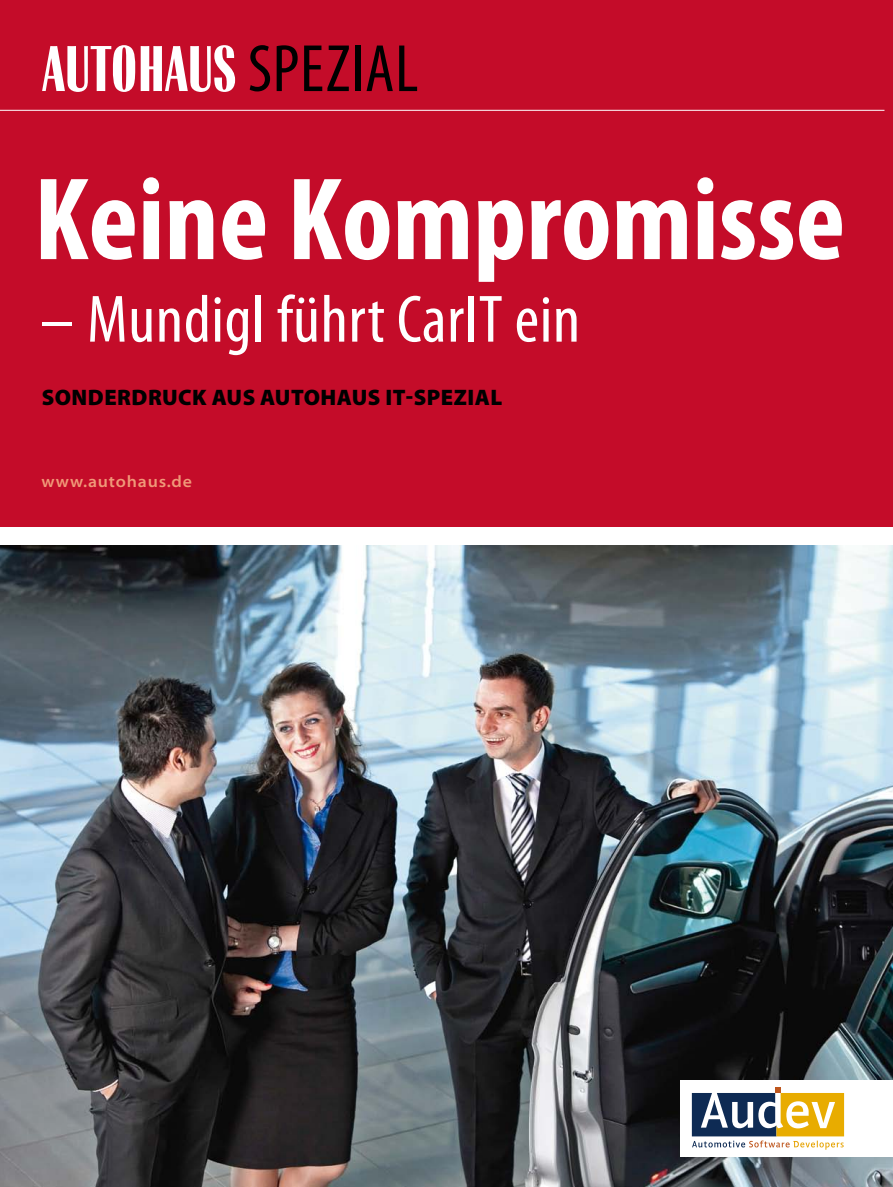
<style>
.page{position:relative;width:893px;height:1187px;background:#fff}
.page>*{position:absolute;margin:0;border:0;box-sizing:border-box;transform-origin:0 0}
.t1{font:700 condensed 118.5px "Myriad Pro";color:#fff}
.t2{font:condensed 67.5px "Myriad Pro";letter-spacing:.01em;color:#fff}
.t3{font:67.5px "Radiant Display EFOP No 4";color:#fff}
.t4{font:900 22.5px "Myriad Pro";letter-spacing:.02em;color:#000}
.t5{font:600 semi-expanded 16.5px "Myriad Pro";letter-spacing:.05em;color:#f09978}
.s1{font-family:"Myriad Pro";font-stretch:condensed;color:#000}
</style>
<div class="page">
<img style="left:0;top:546px;width:893px;height:640px">
<div style="left:680px;top:1080px;width:213px;height:76px;background:#fff"></div>
<svg style="left:692px;top:1087px;width:152px;height:62px"></svg>
<div style="left:0;top:0;width:893px;height:526px;background:#c40c29"></div>
<hr style="left:0;top:110px;width:884px;height:1px;background:#fff">
<p class="t3" style="left:41px;top:33px;width:378px">AUTOHAUS <span class="s1">SPEZIAL</span></p>
<p class="t1" style="left:34px;top:154px;width:813px">Keine Kompromisse</p>
<p class="t2" style="left:40px;top:283px;width:542px">– Mundigl führt CarIT ein</p>
<p class="t4" style="left:42px;top:384px;width:462px">SONDERDRUCK AUS AUTOHAUS IT-SPEZIAL</p>
<p class="t5" style="left:41px;top:472px;width:152px">www.autohaus.de</p>
</div>
